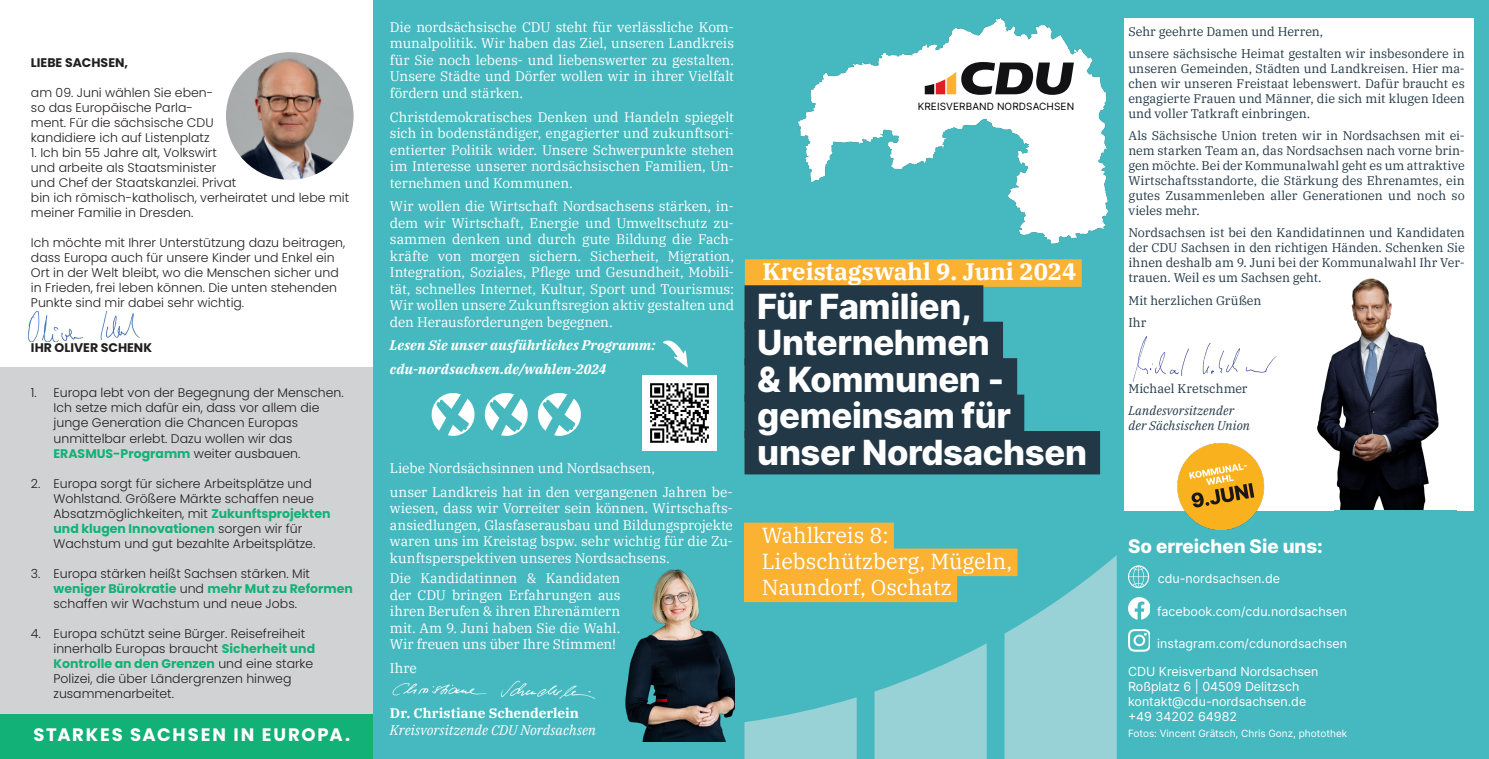
<style>
.page{position:relative;width:1489px;height:759px;background:#fff}
.page>*{position:absolute;margin:0;border:0;box-sizing:border-box;transform-origin:0 0}
.Überschriften_neues_CI{font:800 34.62px "Inter";letter-spacing:-.01em;color:#fff}
.Subhead_Vorderseite_Gold{font:700 23.75px "IBM Plex Serif";color:#fff}
.Subhead_Vorderseite_Gold-2{font:21.62px "IBM Plex Serif";color:#fff}
.t1{font:800 18.75px "Inter";color:#fff}
.t2{font:700 18px "Poppins";letter-spacing:.1em;color:#fff}
.t3{font:13.75px/16.5px "IBM Plex Serif";letter-spacing:-.005em;color:#fff;text-align:justify}
.t4{font:italic 700 13.75px "IBM Plex Serif";letter-spacing:.01em;color:#fff}
.t5{font:italic 13.75px/16.2px "IBM Plex Serif";letter-spacing:.005em;color:#fff}
.t6{font:300 12.5px/15px "Poppins";color:#231f20}
.t7{font:12.5px/15px "IBM Plex Serif";letter-spacing:-.005em;color:#223847;text-align:justify}
.t8{font:12.5px "Inter";color:#fff}
.t9{font:italic 12.5px/15px "IBM Plex Serif";letter-spacing:.005em;color:#223847}
.t10{font:700 12.5px "Poppins";color:#231f20}
.t11{font:10px "Inter";color:#fff}
.Kreisverband_Vorderseite{font:10px "Inter";letter-spacing:.01em;color:#000001}
.s1{font-weight:700;color:#12b178}
.s2{font-weight:700;font-style:normal}
</style>
<div class="page">
<div style="left:372px;top:0;width:1116px;height:758px;background:#46b9c0"></div>
<img style="left:798px;top:18px;width:311px;height:226px">
<div style="left:917px;top:55px;width:163px;height:47px;background:#fff"></div>
<svg style="left:924px;top:62px;width:149px;height:33px"></svg>
<div style="left:744px;top:259px;width:337px;height:28px;background:#fbb131"></div>
<div style="left:744px;top:285px;width:239px;height:43px;background:#223847"></div>
<div style="left:744px;top:321px;width:259px;height:44px;background:#223847"></div>
<div style="left:744px;top:358px;width:273px;height:43px;background:#223847"></div>
<div style="left:744px;top:394px;width:280px;height:44px;background:#223847"></div>
<div style="left:744px;top:431px;width:356px;height:43px;background:#223847"></div>
<img style="left:642px;top:376px;width:74px;height:74px">
<svg style="left:663px;top:340px;width:24px;height:27px"></svg>
<svg style="left:1128px;top:629px;width:21px;height:22px"></svg>
<svg style="left:1128px;top:597px;width:21px;height:22px"></svg>
<svg style="left:1128px;top:565px;width:21px;height:23px"></svg>
<div style="left:1124px;top:19px;width:349px;height:491px;background:#fff"></div>
<img style="left:1265px;top:278px;width:174px;height:233px">
<img style="left:1133px;top:335px;width:145px;height:46px">
<img style="left:1175px;top:443px;width:90px;height:86px">
<div style="left:1334px;top:510px;width:122px;height:22px;background:#46b9c0"></div>
<svg style="left:431px;top:393px;width:44px;height:43px"></svg>
<svg style="left:484px;top:393px;width:44px;height:43px"></svg>
<svg style="left:538px;top:393px;width:43px;height:43px"></svg>
<div style="left:0;top:367px;width:372px;height:349px;background:#d1d2d4"></div>
<div style="left:0;top:714px;width:372px;height:44px;background:#12b178"></div>
<img style="left:28px;top:311px;width:112px;height:31px">
<img style="left:226px;top:52px;width:127px;height:128px;border-radius:64px">
<img style="left:625px;top:569px;width:109px;height:171px">
<img style="left:392px;top:680px;width:202px;height:19px">
<svg style="left:1004px;top:555px;width:112px;height:203px"></svg>
<svg style="left:874px;top:644px;width:112px;height:114px"></svg>
<svg style="left:744px;top:697px;width:112px;height:61px"></svg>
<div style="left:744px;top:522px;width:149px;height:28px;background:#fbb131"></div>
<div style="left:744px;top:548px;width:273px;height:28px;background:#fbb131"></div>
<div style="left:744px;top:574px;width:213px;height:28px;background:#fbb131"></div>
<p class="t10" style="left:31px;top:55px;width:99px">LIEBE SACHSEN,</p>
<p class="t6" style="left:31px;top:85px;width:184px">am 09. Juni wählen Sie eben&shy;so das Europäische Parla&shy;ment. Für die sächsische CDU kandidiere ich auf Listenplatz</p>
<p class="t6" style="left:31px;top:145px;width:320px">1. Ich bin 55 Jahre alt, Volkswirt<br>und arbeite als Staatsminister<br>und Chef der Staatskanzlei. Privat<br>bin ich römisch-katholisch, verheiratet und lebe mit meiner Familie in Dresden.</p>
<p class="t6" style="left:31px;top:235px;width:316px">Ich möchte mit Ihrer Unterstützung dazu beitragen, dass Europa auch für unsere Kinder und Enkel ein Ort in der Welt bleibt, wo die Menschen sicher und in Frieden, frei leben können. Die unten stehenden Punkte sind mir dabei sehr wichtig.</p>
<p class="t10" style="left:31px;top:340px;width:123px">IHR OLIVER SCHENK</p>
<p class="t6" style="left:53px;top:385px;width:292px;text-indent:-22px">1. Europa lebt von der Begegnung der Menschen.<br>Ich setze mich dafür ein, dass vor allem die junge Generation die Chancen Europas unmittelbar erlebt. Dazu wollen wir das <span class="s1">ERASMUS-Programm</span> weiter ausbauen.</p>
<p class="t6" style="left:53px;top:475px;width:278px;text-indent:-22px">2. Europa sorgt für sichere Arbeitsplätze und Wohlstand. Größere Märkte schaffen neue Absatzmöglichkeiten, mit <span class="s1">Zukunftsprojekten und klugen Innovationen</span> sorgen wir für Wachstum und gut bezahlte Arbeitsplätze.</p>
<p class="t6" style="left:53px;top:565px;width:301px;text-indent:-22px">3. Europa stärken heißt Sachsen stärken. Mit <span class="s1">weniger Bürokratie</span> und <span class="s1">mehr Mut zu Reformen </span>schaffen wir Wachstum und neue Jobs.</p>
<p class="t6" style="left:53px;top:625px;width:263px;text-indent:-22px">4. Europa schützt seine Bürger. Reisefreiheit innerhalb Europas braucht <span class="s1">Sicherheit und Kontrolle an den Grenzen</span> und eine starke Polizei, die über Ländergrenzen hinweg zusammenarbeitet.</p>
<p class="t2" style="left:34px;top:723px;width:318px">STARKES SACHSEN IN EUROPA.</p>
<p class="t3" style="left:390px;top:18px;width:345px">Die nordsächsische CDU steht für verlässliche Kom&shy;munalpolitik. Wir haben das Ziel, unseren Landkreis für Sie noch lebens- und liebenswerter zu gestalten.<br>Unsere Städte und Dörfer wollen wir in ihrer Vielfalt fördern und stärken.</p>
<p class="t3" style="left:390px;top:107px;width:345px">Christdemokratisches Denken und Handeln spiegelt sich in bodenständiger, engagierter und zukunftsori&shy;entierter Politik wider. Unsere Schwerpunkte stehen im Interesse unserer nordsächsischen Familien, Un&shy;ternehmen und Kommunen.</p>
<p class="t3" style="left:390px;top:197px;width:345px">Wir wollen die Wirtschaft Nordsachsens stärken, in&shy;dem wir Wirtschaft, Energie und Umweltschutz zu&shy;sammen denken und durch gute Bildung die Fach&shy;kräfte von morgen sichern. Sicherheit, Migration, Integration, Soziales, Pflege und Gesundheit, Mobili&shy;tät, schnelles Internet, Kultur, Sport und Tourismus:<br>Wir wollen unsere Zukunftsregion aktiv gestalten und den Herausforderungen begegnen.</p>
<p class="t4" style="left:390px;top:334px;width:267px">Lesen Sie unser ausführliches Programm:</p>
<p class="t4" style="left:390px;top:358px;width:218px">cdu-nordsachsen.de/wahlen-2024</p>
<p class="t3" style="left:390px;top:458px;width:266px">Liebe Nordsächsinnen und Nordsachsen,</p>
<p class="t3" style="left:390px;top:482px;width:344px">unser Landkreis hat in den vergangenen Jahren be&shy;wiesen, dass wir Vorreiter sein können. Wirtschafts&shy;ansiedlungen, Glasfaserausbau und Bildungsprojekte waren uns im Kreistag bspw. sehr wichtig für die Zu&shy;kunftsperspektiven unseres Nordsachsens.</p>
<p class="t3" style="left:390px;top:568px;width:232px">Die Kandidatinnen &amp; Kandidaten der CDU bringen Erfahrungen aus ihren Berufen &amp; ihren Ehrenämtern mit. Am 9. Juni haben Sie die Wahl.<br>Wir freuen uns über Ihre Stimmen!</p>
<p class="t3" style="left:390px;top:658px;width:29px">Ihre</p>
<p class="t5" style="left:390px;top:704px;width:208px"><span class="s2">Dr. Christiane Schenderlein<br></span>Kreisvorsitzende CDU Nordsachsen</p>
<p class="Kreisverband_Vorderseite" style="left:917px;top:99px;width:158px">KREISVERBAND NORDSACHSEN</p>
<p class="Subhead_Vorderseite_Gold" style="left:762px;top:252px;width:315px">Kreistagswahl 9. Juni 2024</p>
<p class="Überschriften_neues_CI" style="left:757px;top:280px;width:216px">Für Familien,</p>
<p class="Überschriften_neues_CI" style="left:757px;top:316px;width:234px">Unternehmen</p>
<p class="Überschriften_neues_CI" style="left:757px;top:353px;width:248px">&amp; Kommunen -</p>
<p class="Überschriften_neues_CI" style="left:757px;top:389px;width:255px">gemeinsam für</p>
<p class="Überschriften_neues_CI" style="left:757px;top:426px;width:331px">unser Nordsachsen</p>
<p class="Subhead_Vorderseite_Gold-2" style="left:761px;top:518px;width:128px">Wahlkreis 8:</p>
<p class="Subhead_Vorderseite_Gold-2" style="left:761px;top:544px;width:252px">Liebschützberg, Mügeln,</p>
<p class="Subhead_Vorderseite_Gold-2" style="left:761px;top:570px;width:191px">Naundorf, Oschatz</p>
<p class="t7" style="left:1128px;top:23px;width:196px">Sehr geehrte Damen und Herren,</p>
<p class="t7" style="left:1128px;top:45px;width:338px">unsere sächsische Heimat gestalten wir insbesondere in unseren Gemeinden, Städten und Landkreisen. Hier ma&shy;chen wir unseren Freistaat lebenswert. Dafür braucht es engagierte Frauen und Männer, die sich mit klugen Ideen und voller Tatkraft einbringen.</p>
<p class="t7" style="left:1128px;top:127px;width:338px">Als Sächsische Union treten wir in Nordsachsen mit ei&shy;nem starken Team an, das Nordsachsen nach vorne brin&shy;gen möchte. Bei der Kommunalwahl geht es um attraktive Wirtschaftsstandorte, die Stärkung des Ehrenamtes, ein gutes Zusammenleben aller Generationen und noch so vieles mehr.</p>
<p class="t7" style="left:1128px;top:224px;width:338px">Nordsachsen ist bei den Kandidatinnen und Kandidaten der CDU Sachsen in den richtigen Händen. Schenken Sie ihnen deshalb am 9. Juni bei der Kommunalwahl Ihr Ver&shy;trauen. Weil es um Sachsen geht.</p>
<p class="t7" style="left:1128px;top:291px;width:135px">Mit herzlichen Grüßen</p>
<p class="t7" style="left:1128px;top:313px;width:19px">Ihr</p>
<p class="t7" style="left:1128px;top:380px;width:121px">Michael Kretschmer</p>
<p class="t9" style="left:1128px;top:402px;width:123px">Landesvorsitzender der Sächsischen Union</p>
<p class="t1" style="left:1127px;top:531px;width:196px">So erreichen Sie uns:</p>
<p class="t8" style="left:1157px;top:569px;width:124px">cdu-nordsachsen.de</p>
<p class="t8" style="left:1157px;top:601px;width:191px">facebook.com/cdu.nordsachsen</p>
<p class="t8" style="left:1157px;top:633px;width:191px">instagram.com/cdunordsachsen</p>
<p class="t8" style="left:1127px;top:662px;width:192px">CDU Kreisverband Nordsachsen</p>
<p class="t8" style="left:1127px;top:677px;width:173px">Roßplatz 6 | 04509 Delitzsch</p>
<p class="t8" style="left:1127px;top:692px;width:180px">kontakt@cdu-nordsachsen.de</p>
<p class="t8" style="left:1127px;top:707px;width:110px">+49 34202 64982</p>
<p class="t11" style="left:1127px;top:726px;width:221px">Fotos: Vincent Grätsch, Chris Gonz, photothek</p>
</div>
